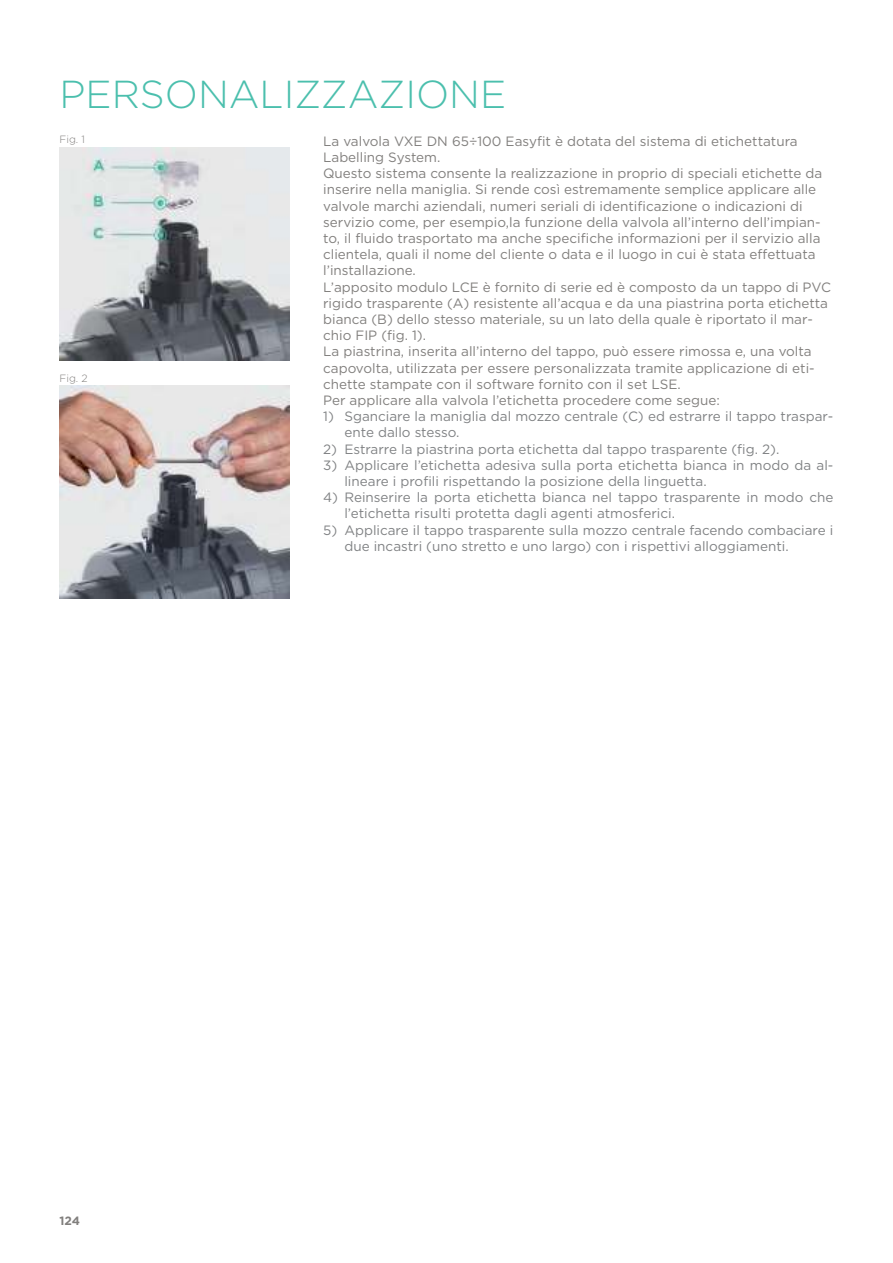
<style>
.page{position:relative;width:893px;height:1263px;background:#fff}
.page>*{position:absolute;margin:0;border:0;box-sizing:border-box;transform-origin:0 0}
.t1{font:300 39px "Gotham";color:#4bbfad}
.t2{font:13.5px/16.2px "Gotham";color:#817f7d}
.t3{font:13.5px/16.2px "Gotham";color:#808284}
.t4{font:700 12px "Gotham";color:#817f7d}
.t5{font:300 10.5px "Gotham";color:#817f7d}
</style>
<div class="page">
<img style="left:60px;top:148px;width:229px;height:212px">
<img style="left:60px;top:386px;width:229px;height:212px">
<h1 class="t1" style="left:60px;top:77px;width:448px">PERSONALIZZAZIONE</h1>
<p class="t5" style="left:60px;top:135px;width:27px">FIG. 1</p>
<p class="t2" style="left:323px;top:133px;width:509px">La valvola VXE DN 65÷100 Easyfit è dotata del sistema di etichettatura Labelling System.<br>Questo sistema consente la realizzazione in proprio di speciali etichette da inserire nella maniglia. Si rende così estremamente semplice applicare alle valvole marchi aziendali, numeri seriali di identificazione o indicazioni di servizio come, per esempio,la funzione della valvola all’interno dell’impian&shy;to, il fluido trasportato ma anche specifiche informazioni per il servizio alla clientela, quali il nome del cliente o data e il luogo in cui è stata effettuata l’installazione.<br>L’apposito modulo LCE è fornito di serie ed è composto da un tappo di PVC rigido trasparente (A) resistente all’acqua e da una piastrina porta etichetta bianca (B) dello stesso materiale, su un lato della quale è riportato il mar&shy;chio FIP (fig. 1).<br>La piastrina, inserita all’interno del tappo, può essere rimossa e, una volta capovolta, utilizzata per essere personalizzata tramite applicazione di eti&shy;chette stampate con il software fornito con il set LSE.<br>Per applicare alla valvola l’etichetta procedere come segue:</p>
<p class="t3" style="left:344px;top:408px;width:490px;text-indent:-21px">1) Sganciare la maniglia dal mozzo centrale (C) ed estrarre il tappo traspar&shy;ente dallo stesso.</p>
<p class="t3" style="left:323px;top:441px;width:458px">2) Estrarre la piastrina porta etichetta dal tappo trasparente (fig. 2).</p>
<p class="t3" style="left:344px;top:457px;width:490px;text-indent:-21px">3) Applicare l’etichetta adesiva sulla porta etichetta bianca in modo da al&shy;lineare i profili rispettando la posizione della linguetta.</p>
<p class="t3" style="left:344px;top:489px;width:491px;text-indent:-21px">4) Reinserire la porta etichetta bianca nel tappo trasparente in modo che l’etichetta risulti protetta dagli agenti atmosferici.</p>
<p class="t3" style="left:344px;top:522px;width:490px;text-indent:-21px">5) Applicare il tappo trasparente sulla mozzo centrale facendo combaciare i due incastri (uno stretto e uno largo) con i rispettivi alloggiamenti.</p>
<p class="t5" style="left:60px;top:373px;width:30px">FIG. 2</p>
<p class="t4" style="left:60px;top:1214px;width:22px">124</p>
</div>
